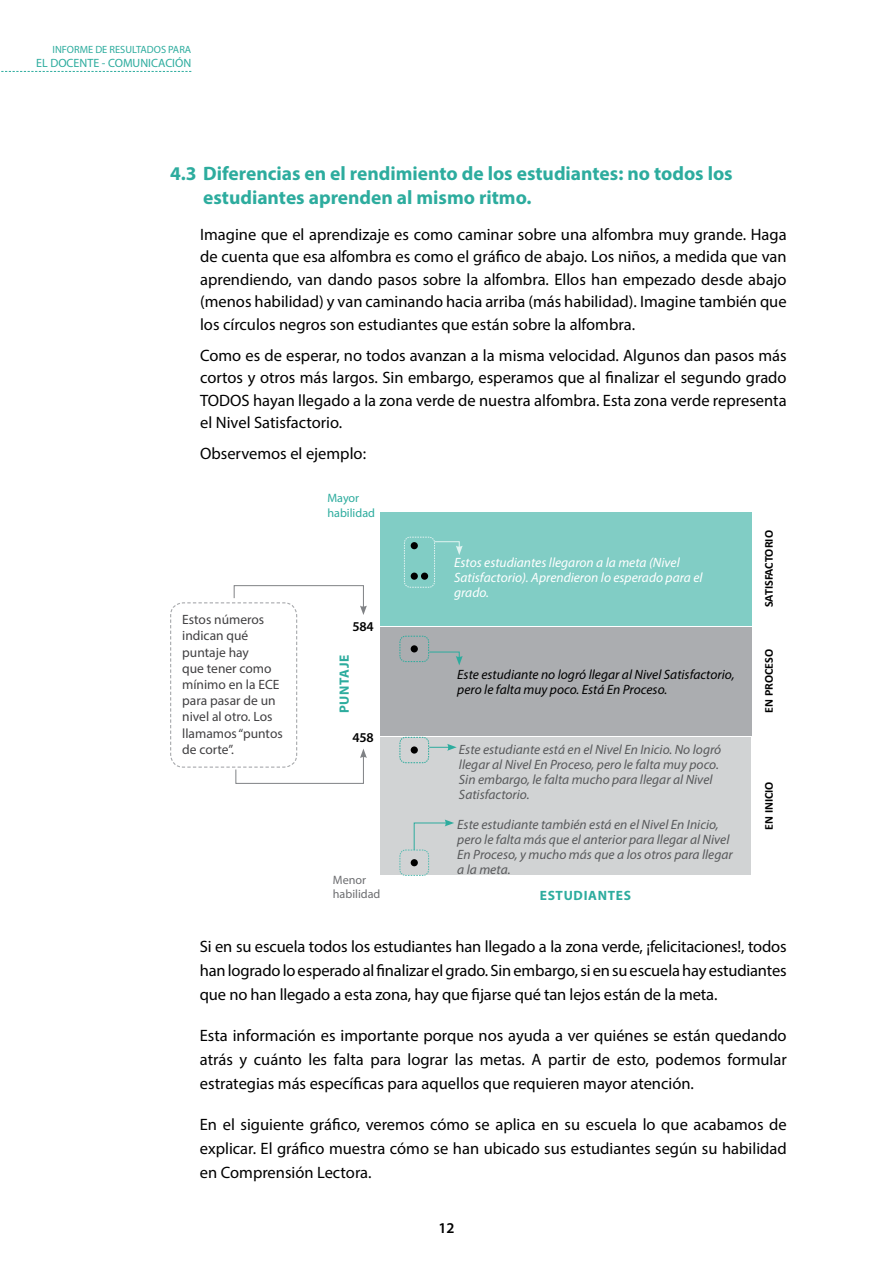
<style>
.page{position:relative;width:893px;height:1263px;background:#fff}
.page>*{position:absolute;margin:0;border:0;box-sizing:border-box;transform-origin:0 0}
.t1{font:700 19.5px/24px "Myriad Pro";color:#2dac9e}
.t2{font:16.5px/22.5px "Myriad Pro";color:#000;text-align:justify}
.t3{font:600 15px "Myriad Pro";color:#000}
.t4{font:italic 13.5px/15px "Myriad Pro";color:#58595b}
.t5{font:13.5px/16.2px "Myriad Pro";color:#414042}
.t6{font:italic 13.5px/15px "Myriad Pro";color:#fff}
.t7{font:italic 13.5px/15px "Myriad Pro";color:#000}
.t8{font:700 13.5px "Myriad Pro";letter-spacing:.05em;color:#2dac9e}
.t9{font:600 13.5px "Myriad Pro";letter-spacing:-.02em;color:#000}
.t10{font:12.15px/14.5px "Myriad Pro";color:#2dac9e}
.t11{font:12.15px/14.5px "Myriad Pro";color:#6d6e71}
.t12{font:700 12px "Calibri";color:#000}
.t13{font:12px "Myriad Pro";color:#2dac9e}
.t14{font:10.5px "Myriad Pro";color:#2dac9e}
</style>
<div class="page">
<svg style="left:1px;top:71px;width:190px;height:1px"></svg>
<div style="left:380px;top:512px;width:371px;height:113px;background:#81cdc5"></div>
<div style="left:380px;top:626px;width:371px;height:109px;background:#abadb0"></div>
<div style="left:380px;top:737px;width:371px;height:138px;background:#d1d3d4"></div>
<svg style="left:170px;top:585px;width:197px;height:199px"></svg>
<svg style="left:399px;top:636px;width:64px;height:29px"></svg>
<svg style="left:404px;top:537px;width:59px;height:51px"></svg>
<svg style="left:399px;top:737px;width:58px;height:26px"></svg>
<svg style="left:399px;top:819px;width:55px;height:57px"></svg>
<p class="t14" style="left:53px;top:43px;width:140px">INFORME DE RESULTADOS PARA</p>
<p class="t13" style="left:36px;top:55px;width:157px">EL DOCENTE - COMUNICACIÓN</p>
<p class="t1" style="left:203px;top:161px;width:531px;text-indent:-33px">4.3 Diferencias en el rendimiento de los estudiantes: no todos los estudiantes aprenden al mismo ritmo.</p>
<p class="t2" style="left:200px;top:223px;width:588px">Imagine que el aprendizaje es como caminar sobre una alfombra muy grande. Haga de cuenta que esa alfombra es como el gráfico de abajo. Los niños, a medida que van aprendiendo, van dando pasos sobre la alfombra. Ellos han empezado desde abajo (menos habilidad) y van caminando hacia arriba (más habilidad). Imagine también que los círculos negros son estudiantes que están sobre la alfombra.</p>
<p class="t2" style="left:200px;top:344px;width:588px">Como es de esperar, no todos avanzan a la misma velocidad. Algunos dan pasos más cortos y otros más largos. Sin embargo, esperamos que al finalizar el segundo grado TODOS hayan llegado a la zona verde de nuestra alfombra. Esta zona verde representa el Nivel Satisfactorio.</p>
<p class="t2" style="left:200px;top:442px;width:167px">Observemos el ejemplo:</p>
<p class="t5" style="left:182px;top:611px;width:102px">Estos números indican qué puntaje hay<br>que tener como mínimo en la ECE para pasar de un nivel al otro. Los llamamos “puntos de corte”.</p>
<p class="t10" style="left:327px;top:491px;width:49px">Mayor habilidad</p>
<p class="t9" style="left:353px;top:618px;width:23px">584</p>
<p class="t8" style="left:336px;top:713px;width:60px;rotate:-90deg">PUNTAJE</p>
<p class="t9" style="left:353px;top:729px;width:23px">458</p>
<p class="t11" style="left:333px;top:872px;width:49px">Menor habilidad</p>
<p class="t6" style="left:454px;top:555px;width:250px">Estos estudiantes llegaron a la meta (Nivel<br>Satisfactorio). Aprendieron lo esperado para el grado.</p>
<p class="t7" style="left:457px;top:667px;width:279px">Este estudiante no logró llegar al Nivel Satisfactorio, pero le falta muy poco. Está En Proceso.</p>
<p class="t4" style="left:459px;top:741px;width:264px">Este estudiante está en el Nivel En Inicio. No logró llegar al Nivel En Proceso, pero le falta muy poco.<br>Sin embargo, le falta mucho para llegar al Nivel Satisfactorio.</p>
<p class="t4" style="left:457px;top:817px;width:277px">Este estudiante también está en el Nivel En Inicio, pero le falta más que el anterior para llegar al Nivel En Proceso, y mucho más que a los otros para llegar a la meta.</p>
<p class="t8" style="left:540px;top:887px;width:92px">ESTUDIANTES</p>
<p class="t12" style="left:761px;top:607px;width:78px;rotate:-90deg">SATISFACTORIO</p>
<p class="t12" style="left:761px;top:713px;width:65px;rotate:-90deg">EN PROCESO</p>
<p class="t12" style="left:761px;top:830px;width:50px;rotate:-90deg">EN INICIO</p>
<p class="t2" style="left:200px;top:934px;width:588px;line-height:24px">Si en su escuela todos los estudiantes han llegado a la zona verde, ¡felicitaciones!, todos han logrado lo esperado al finalizar el grado. Sin embargo, si en su escuela hay estudiantes que no han llegado a esta zona, hay que fijarse qué tan lejos están de la meta.</p>
<p class="t2" style="left:200px;top:1023px;width:588px;line-height:24px">Esta información es importante porque nos ayuda a ver quiénes se están quedando atrás y cuánto les falta para lograr las metas. A partir de esto, podemos formular estrategias más específicas para aquellos que requieren mayor atención.</p>
<p class="t2" style="left:200px;top:1112px;width:588px;line-height:24px">En el siguiente gráfico, veremos cómo se aplica en su escuela lo que acabamos de explicar. El gráfico muestra cómo se han ubicado sus estudiantes según su habilidad en Comprensión Lectora.</p>
<p class="t3" style="left:438px;top:1219px;width:18px">12</p>
</div>
